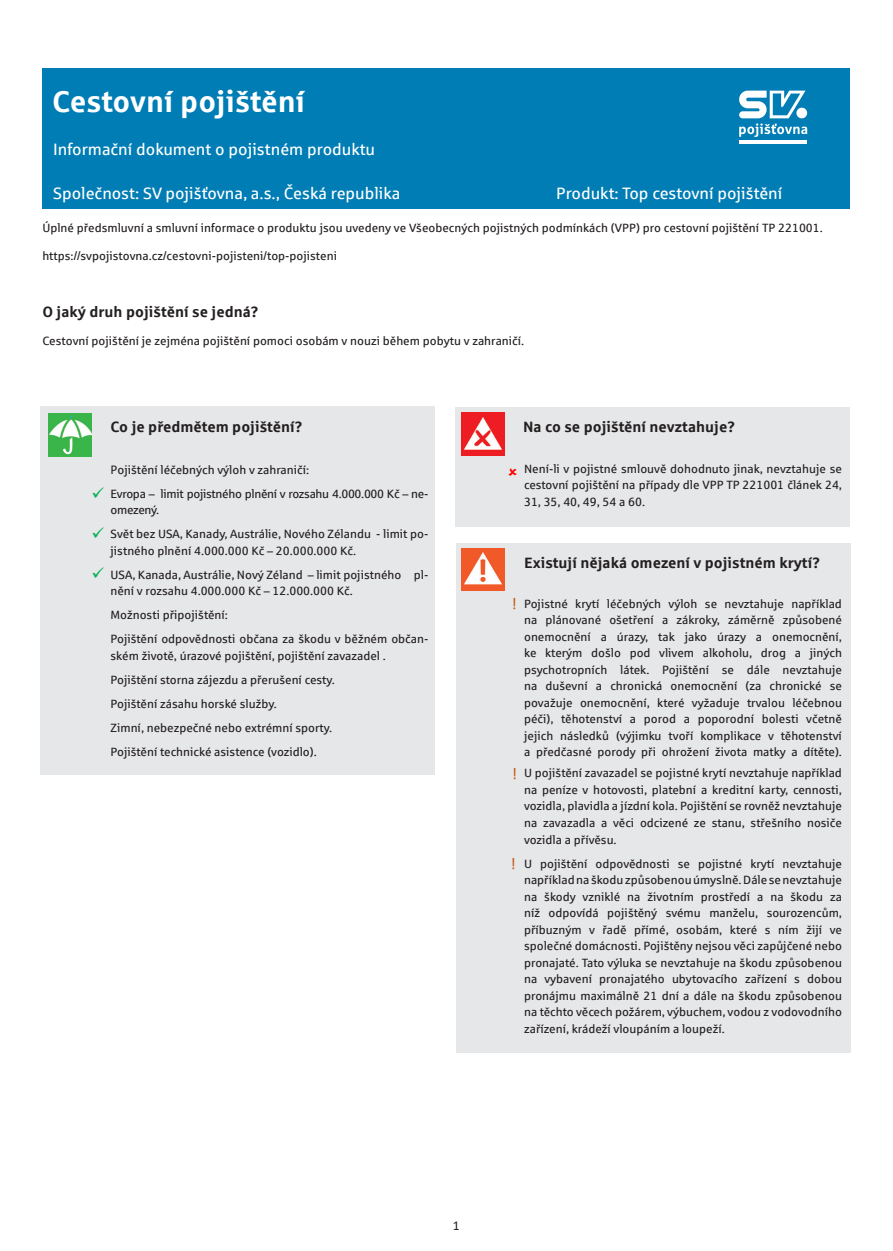
<style>
.page{position:relative;width:893px;height:1251px;background:#fff}
.page>*{position:absolute;margin:0;border:0;box-sizing:border-box;transform-origin:0 0}
.t1{font:700 30px "Sparkasse Rg";color:#fff}
.t2{font:16.5px "Sparkasse Rg";color:#fff}
.t3{font:16.5px "Calibri";color:#c45911}
.t4{font:700 15px "Sparkasse Rg";color:#231f20}
.t5{font:13.5px "Calibri";color:#231f20}
.t6{font:12px/16.5px "Sparkasse Rg";color:#231f20;text-align:justify}
.t7{font:12px/16.5px "Sparkasse Rg";letter-spacing:-.025em;color:#231f20}
.s1{font-family:"Calibri";font-size:13.5px}
</style>
<div class="page">
<div style="left:455px;top:407px;width:394px;height:119px;background:#e6e7e9"></div>
<div style="left:40px;top:406px;width:395px;height:368px;background:#e6e7e9"></div>
<div style="left:456px;top:543px;width:394px;height:508px;background:#e6e7e9"></div>
<div style="left:43px;top:68px;width:807px;height:141px;background:#007db5"></div>
<img style="left:49px;top:414px;width:42px;height:42px">
<img style="left:462px;top:413px;width:42px;height:42px">
<img style="left:462px;top:548px;width:42px;height:42px">
<hr style="left:739px;top:140px;width:68px;height:3px;background:#fff">
<svg style="left:739px;top:91px;width:68px;height:46px"></svg>
<p class="t1" style="left:52px;top:82px;width:254px">Cestovní pojištění</p>
<p class="t2" style="left:53px;top:139px;width:323px">Informační dokument o pojistném produktu</p>
<p class="t2" style="left:53px;top:183px;width:349px">Společnost: SV pojišťovna, a.s., Česká republika</p>
<p class="t2" style="left:556px;top:183px;width:228px">Produkt: Top cestovní pojištění</p>
<p class="t6" style="left:42px;top:219px;width:782px">Úplné předsmluvní a smluvní informace o produktu jsou uvedeny ve Všeobecných pojistných podmínkách (VPP) pro cestovní pojištění TP 221001.</p>
<p class="t6" style="left:42px;top:247px;width:296px">https://svpojistovna.cz/cestovni-pojisteni/top-pojisteni</p>
<p class="t4" style="left:42px;top:302px;width:218px">O jaký druh pojištění se jedná?</p>
<p class="t6" style="left:42px;top:332px;width:483px">Cestovní pojištění je zejména pojištění pomoci osobám v nouzi během pobytu v zahraničí.</p>
<p class="t4" style="left:111px;top:417px;width:193px">Co je předmětem pojištění?</p>
<p class="t4" style="left:523px;top:417px;width:214px">Na co se pojištění nevztahuje?</p>
<p class="t6" style="left:524px;top:460px;width:319px">Není-li v pojistné smlouvě dohodnuto jinak, nevztahuje se cestovní pojištění na případy dle VPP TP 221001 článek 24, 31, 35, 40, 49, 54 a 60.</p>
<p class="t6" style="left:111px;top:461px;width:200px"><span class="s1">P</span>ojištění léčebných výloh v zahraničí:</p>
<p class="t7" style="left:111px;top:485px;width:319px">Evropa – limit pojistného plnění v rozsahu 4.000.000 Kč – ne&shy;omezený.</p>
<p class="t6" style="left:111px;top:525px;width:319px">Svět bez USA, Kanady, Austrálie, Nového Zélandu - limit po&shy;jistného plnění 4.000.000 Kč – 20.000.000 Kč.</p>
<p class="t6" style="left:111px;top:566px;width:319px">USA, Kanada, Austrálie, Nový Zéland – limit pojistného pl&shy;nění v rozsahu 4.000.000 Kč – 12.000.000 Kč.</p>
<p class="t6" style="left:111px;top:606px;width:119px">Možnosti připojištění:</p>
<p class="t6" style="left:111px;top:630px;width:319px">Pojištění odpovědnosti občana za škodu v běžném občan&shy;ském životě, úrazové pojištění, pojištění zavazadel .</p>
<p class="t6" style="left:111px;top:671px;width:226px">Pojištění storna zájezdu a přerušení cesty.</p>
<p class="t6" style="left:111px;top:695px;width:168px">Pojištění zásahu horské služby.</p>
<p class="t6" style="left:111px;top:719px;width:223px">Zimní, nebezpečné nebo extrémní sporty.</p>
<p class="t6" style="left:111px;top:743px;width:208px">Pojištění technické asistence (vozidlo).</p>
<p class="t4" style="left:524px;top:552px;width:298px">Existují nějaká omezení v pojistném krytí?</p>
<p class="t3" style="left:511px;top:592px;width:7px">!</p>
<p class="t6" style="left:524px;top:595px;width:319px">Pojistné krytí léčebných výloh se nevztahuje například na plánované ošetření a zákroky, záměrně způsobené onemocnění a úrazy, tak jako úrazy a onemocnění, ke kterým došlo pod vlivem alkoholu, drog a jiných psychotropních látek. Pojištění se dále nevztahuje na duševní a chronická onemocnění (za chronické se považuje onemocnění, které vyžaduje trvalou léčebnou péči), těhotenství a porod a poporodní bolesti včetně jejich následků (výjimku tvoří komplikace v těhotenství a předčasné porody při ohrožení života matky a dítěte).</p>
<p class="t6" style="left:524px;top:764px;width:319px">U pojištění zavazadel se pojistné krytí nevztahuje například na peníze v hotovosti, platební a kreditní karty, cennosti, vozidla, plavidla a jízdní kola. Pojištění se rovněž nevztahuje na zavazadla a věci odcizené ze stanu, střešního nosiče vozidla a přívěsu.</p>
<p class="t6" style="left:524px;top:854px;width:319px">U pojištění odpovědnosti se pojistné krytí nevztahuje například na škodu způsobenou úmyslně. Dále se nevztahuje na škody vzniklé na životním prostředí a na škodu za níž odpovídá pojištěný svému manželu, sourozencům, příbuzným v řadě přímé, osobám, které s ním žijí ve společné domácnosti. Pojištěny nejsou věci zapůjčené nebo pronajaté. Tato výluka se nevztahuje na škodu způsobenou na vybavení pronajatého ubytovacího zařízení s dobou pronájmu maximálně 21 dní a dále na škodu způsobenou na těchto věcech požárem, výbuchem, vodou z vodovodního zařízení, krádeží vloupáním a loupeží.</p>
<p class="t3" style="left:512px;top:761px;width:7px">!</p>
<p class="t3" style="left:511px;top:851px;width:7px">!</p>
<p class="t5" style="left:453px;top:1216px;width:8px">1</p>
</div>
